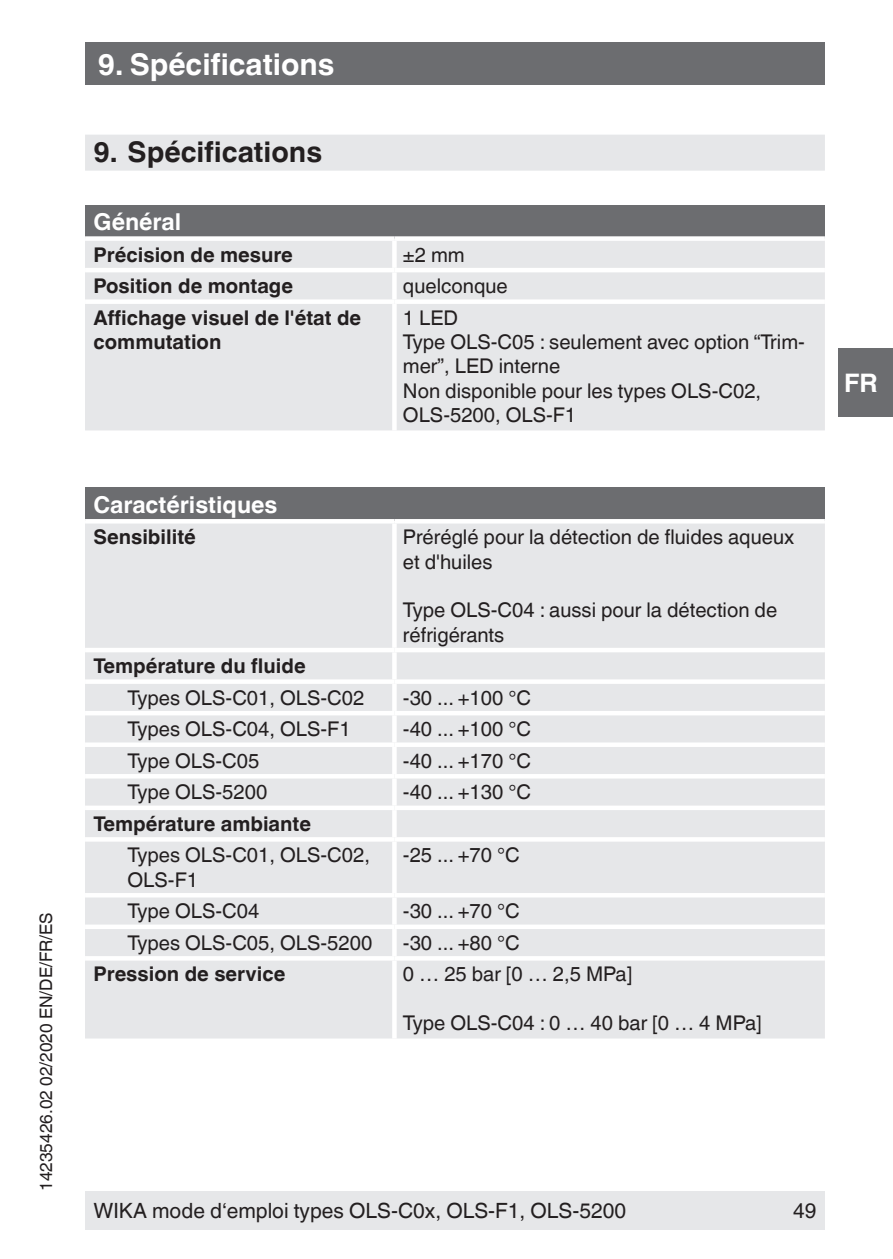
<style>
.page{position:relative;width:893px;height:1259px;background:#fff}
.page>*{position:absolute;margin:0;border:0;box-sizing:border-box;transform-origin:0 0}
.t1{font:700 30px "Helvetica World";color:#fff}
.t2{font:700 28.5px "Helvetica World";color:#231f20}
.t3{font:700 25.5px "Helvetica World";color:#fff}
.t4{font:700 23.4px "Helvetica World";color:#fff}
.t5{font:21px "Helvetica World";color:#231f20}
.t6{font:20.4px/24.3px "Helvetica World";color:#231f20}
.t7{font:700 20.4px/24.3px "Helvetica World";color:#231f20}
.t8{font:17.4px "Helvetica World";color:#231f20}
</style>
<div class="page">
<div style="left:85px;top:1191px;width:740px;height:38px;background:#e6e7e9"></div>
<div style="left:838px;top:349px;width:55px;height:68px;background:#6c6d70"></div>
<div style="left:85px;top:43px;width:740px;height:42px;background:#6c6d70"></div>
<div style="left:85px;top:135px;width:740px;height:36px;background:#e6e7e9"></div>
<div style="left:85px;top:205px;width:740px;height:33px;background:#6c6d70"></div>
<div style="left:85px;top:241px;width:740px;height:189px;background:#e6e7e9"></div>
<div style="left:85px;top:272px;width:740px;height:27px;background:#e6e7e9"></div>
<div style="left:85px;top:236px;width:309px;height:5px;background:#fff"></div>
<div style="left:394px;top:236px;width:431px;height:5px;background:#fff"></div>
<div style="left:392px;top:241px;width:5px;height:27px;background:#fff"></div>
<hr style="left:85px;top:268px;width:309px;height:4px;background:#fff">
<hr style="left:394px;top:268px;width:431px;height:4px;background:#fff">
<div style="left:392px;top:272px;width:5px;height:27px;background:#fff"></div>
<div style="left:85px;top:299px;width:309px;height:5px;background:#fff"></div>
<div style="left:394px;top:299px;width:431px;height:5px;background:#fff"></div>
<div style="left:392px;top:304px;width:5px;height:126px;background:#fff"></div>
<div style="left:85px;top:487px;width:740px;height:34px;background:#6c6d70"></div>
<div style="left:85px;top:523px;width:740px;height:515px;background:#e6e7e9"></div>
<hr style="left:85px;top:519px;width:309px;height:4px;background:#fff">
<hr style="left:394px;top:519px;width:431px;height:4px;background:#fff">
<div style="left:392px;top:523px;width:5px;height:125px;background:#fff"></div>
<hr style="left:85px;top:648px;width:309px;height:4px;background:#fff">
<div style="left:85px;top:679px;width:309px;height:5px;background:#fff"></div>
<div style="left:85px;top:742px;width:309px;height:5px;background:#fff"></div>
<hr style="left:394px;top:648px;width:431px;height:4px;background:#fff">
<div style="left:392px;top:652px;width:5px;height:27px;background:#fff"></div>
<div style="left:394px;top:679px;width:431px;height:5px;background:#fff"></div>
<div style="left:392px;top:684px;width:5px;height:27px;background:#fff"></div>
<div style="left:392px;top:715px;width:5px;height:27px;background:#fff"></div>
<div style="left:394px;top:742px;width:431px;height:5px;background:#fff"></div>
<div style="left:392px;top:747px;width:5px;height:27px;background:#fff"></div>
<div style="left:392px;top:778px;width:5px;height:27px;background:#fff"></div>
<hr style="left:85px;top:711px;width:309px;height:4px;background:#fff">
<hr style="left:85px;top:774px;width:309px;height:4px;background:#fff">
<div style="left:85px;top:805px;width:309px;height:5px;background:#fff"></div>
<hr style="left:85px;top:837px;width:309px;height:4px;background:#fff">
<hr style="left:85px;top:893px;width:309px;height:4px;background:#fff">
<div style="left:85px;top:924px;width:309px;height:5px;background:#fff"></div>
<hr style="left:394px;top:711px;width:431px;height:4px;background:#fff">
<hr style="left:394px;top:774px;width:431px;height:4px;background:#fff">
<div style="left:394px;top:805px;width:431px;height:5px;background:#fff"></div>
<div style="left:392px;top:810px;width:5px;height:27px;background:#fff"></div>
<hr style="left:394px;top:837px;width:431px;height:4px;background:#fff">
<div style="left:392px;top:841px;width:5px;height:52px;background:#fff"></div>
<hr style="left:394px;top:893px;width:431px;height:4px;background:#fff">
<div style="left:392px;top:897px;width:5px;height:27px;background:#fff"></div>
<div style="left:394px;top:924px;width:431px;height:5px;background:#fff"></div>
<div style="left:392px;top:929px;width:5px;height:27px;background:#fff"></div>
<hr style="left:85px;top:956px;width:309px;height:4px;background:#fff">
<hr style="left:394px;top:956px;width:431px;height:4px;background:#fff">
<div style="left:392px;top:960px;width:5px;height:78px;background:#fff"></div>
<p class="t8" style="left:36px;top:1191px;width:280px;rotate:-90deg">14235426.02 02/2020 EN/DE/FR/ES</p>
<h1 class="t1" style="left:98px;top:47px;width:238px">9. Spécifications</h1>
<h2 class="t2" style="left:94px;top:136px;width:230px">9. Spécifications</h2>
<p class="t4" style="left:94px;top:208px;width:89px">Général</p>
<p class="t7" style="left:94px;top:242px;width:201px">Précision de mesure</p>
<p class="t6" style="left:403px;top:242px;width:63px">±2 mm</p>
<p class="t7" style="left:94px;top:274px;width:201px">Position de montage</p>
<p class="t6" style="left:403px;top:274px;width:106px">quelconque</p>
<p class="t7" style="left:94px;top:305px;width:269px">Affichage visuel de l'état de commutation</p>
<p class="t6" style="left:403px;top:305px;width:403px">1 LED<br>Type OLS-C05 : seulement avec option “Trim&shy;mer”, LED interne<br>Non disponible pour les types OLS-C02,<br>OLS-5200, OLS-F1</p>
<p class="t4" style="left:94px;top:491px;width:185px">Caractéristiques</p>
<p class="t7" style="left:94px;top:525px;width:104px">Sensibilité</p>
<p class="t6" style="left:403px;top:525px;width:393px">Préréglé pour la détection de fluides aqueux et d'huiles</p>
<p class="t6" style="left:403px;top:598px;width:376px">Type OLS-C04 : aussi pour la détection de réfrigérants</p>
<p class="t7" style="left:94px;top:654px;width:214px">Température du fluide</p>
<p class="t6" style="left:128px;top:685px;width:238px">Types OLS-C01, OLS-C02</p>
<p class="t6" style="left:403px;top:685px;width:130px">-30 ... +100 °C</p>
<p class="t6" style="left:128px;top:717px;width:225px">Types OLS-C04, OLS-F1</p>
<p class="t6" style="left:403px;top:717px;width:130px">-40 ... +100 °C</p>
<p class="t6" style="left:128px;top:748px;width:133px">Type OLS-C05</p>
<p class="t6" style="left:403px;top:748px;width:130px">-40 ... +170 °C</p>
<p class="t6" style="left:128px;top:780px;width:141px">Type OLS-5200</p>
<p class="t6" style="left:403px;top:780px;width:130px">-40 ... +130 °C</p>
<p class="t7" style="left:94px;top:811px;width:219px">Température ambiante</p>
<p class="t6" style="left:128px;top:843px;width:244px">Types OLS-C01, OLS-C02,<br>OLS-F1</p>
<p class="t6" style="left:403px;top:843px;width:118px">-25 ... +70 °C</p>
<p class="t6" style="left:128px;top:899px;width:133px">Type OLS-C04</p>
<p class="t6" style="left:403px;top:899px;width:118px">-30 ... +70 °C</p>
<p class="t6" style="left:128px;top:930px;width:246px">Types OLS-C05, OLS-5200</p>
<p class="t6" style="left:403px;top:930px;width:118px">-30 ... +80 °C</p>
<p class="t7" style="left:94px;top:962px;width:193px">Pression de service</p>
<p class="t6" style="left:403px;top:962px;width:231px">0 … 25 bar [0 … 2,5 MPa]</p>
<p class="t6" style="left:403px;top:1011px;width:360px">Type OLS-C04 : 0 … 40 bar [0 … 4 MPa]</p>
<p class="t3" style="left:844px;top:368px;width:35px">FR</p>
<p class="t5" style="left:94px;top:1198px;width:534px">WIKA mode d‘emploi types OLS-C0x, OLS-F1, OLS-5200</p>
<p class="t5" style="left:793px;top:1198px;width:25px">49</p>
</div>
